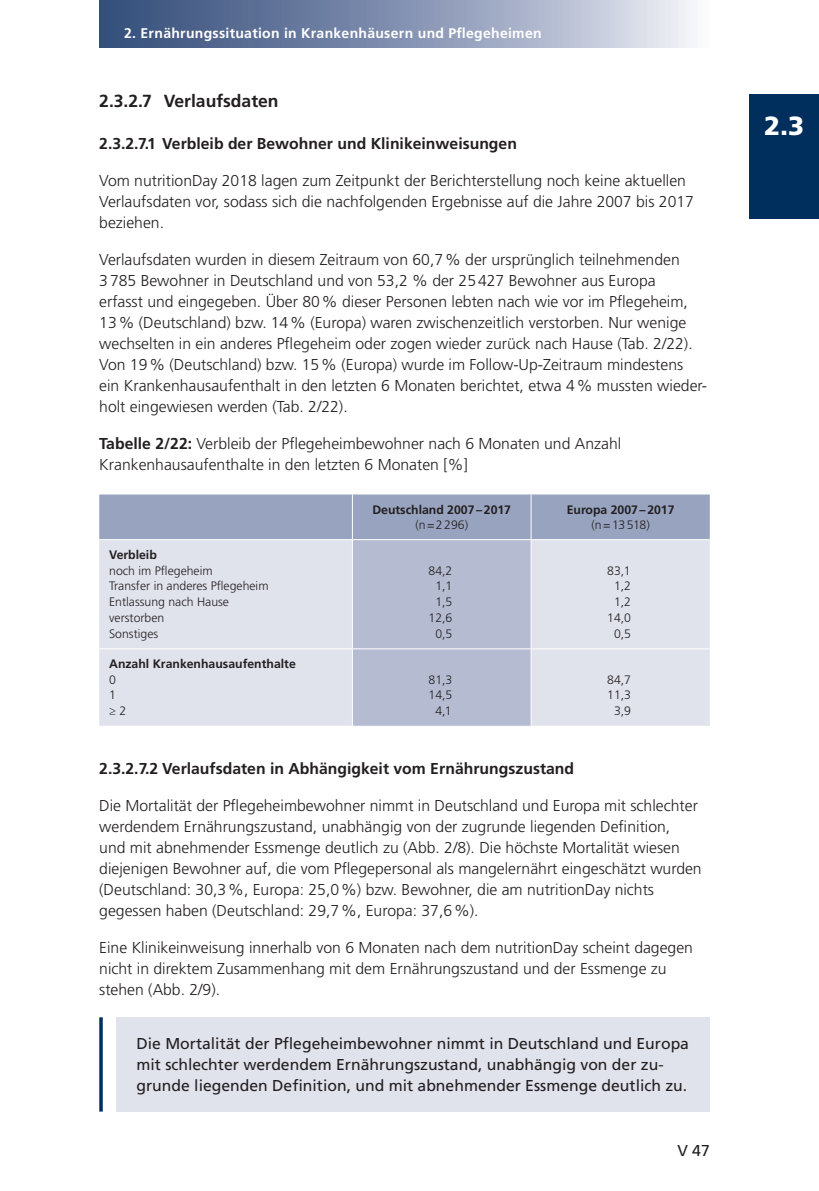
<style>
.page{position:relative;width:819px;height:1191px;background:#fff}
.page>*{position:absolute;margin:0;border:0;box-sizing:border-box;transform-origin:0 0}
.t1{font:900 26.25px "Frutiger LT Std";color:#fff}
.t2{font:700 17.5px "Frutiger LT Std";color:#231f20}
.t3{font:300 15.75px/21px "Frutiger LT Std";color:#231f20}
.t4{font:15.75px/21px "Frutiger LT Std";color:#231f20}
.t5{font:700 15.75px "Frutiger LT Std";color:#231f20}
.t6{font:700 14px "Frutiger LT Std";letter-spacing:.02em;color:#fff}
.t7{font:300 12.25px/15.8px "Frutiger LT Std";color:#231f20;text-align:center}
.t8{font:700 12.25px "Frutiger LT Std";color:#231f20}
.s1{font-weight:700}
</style>
<div class="page">
<div style="left:99px;top:0;width:610px;height:47px;background:linear-gradient(to right,#2a4475,#ebecf5)"></div>
<div style="left:749px;top:94px;width:70px;height:124px;background:#002f5e"></div>
<svg style="left:99px;top:494px;width:610px;height:232px;background:#c8cddd"></svg>
<hr style="left:352px;top:494px;width:1px;height:45px;background:#fff">
<hr style="left:530px;top:494px;width:1px;height:45px;background:#fff">
<hr style="left:99px;top:539px;width:253px;height:1px;background:#fff">
<hr style="left:352px;top:539px;width:179px;height:1px;background:#fff">
<hr style="left:352px;top:540px;width:1px;height:108px;background:#fff">
<hr style="left:531px;top:539px;width:178px;height:1px;background:#fff">
<hr style="left:530px;top:540px;width:1px;height:108px;background:#fff">
<hr style="left:99px;top:648px;width:253px;height:1px;background:#fff">
<hr style="left:352px;top:648px;width:179px;height:1px;background:#fff">
<hr style="left:352px;top:649px;width:1px;height:77px;background:#fff">
<hr style="left:531px;top:648px;width:178px;height:1px;background:#fff">
<hr style="left:530px;top:649px;width:1px;height:77px;background:#fff">
<div style="left:117px;top:1017px;width:592px;height:94px;background:#e0e2ec"></div>
<svg style="left:99px;top:1017px;width:4px;height:94px"></svg>
<p class="t6" style="left:124px;top:27px;width:419px">2. Ernährungssituation in Krankenhäusern und Pflegeheimen</p>
<p class="t2" style="left:99px;top:94px;width:181px">2.3.2.7 Verlaufsdaten</p>
<p class="t5" style="left:99px;top:137px;width:419px">2.3.2.7.1 Verbleib der Bewohner und Klinikeinweisungen</p>
<p class="t3" style="left:99px;top:171px;width:596px">Vom nutritionDay 2018 lagen zum Zeitpunkt der Berichterstellung noch keine aktuellen<br>Verlaufsdaten vor, sodass sich die nachfolgenden Ergebnisse auf die Jahre 2007 bis 2017 beziehen.</p>
<p class="t3" style="left:99px;top:249px;width:609px">Verlaufsdaten wurden in diesem Zeitraum von 60,7 % der ursprünglich teilnehmenden<br>3 785 Bewohner in Deutschland und von 53,2 % der 25 427 Bewohner aus Europa<br>erfasst und eingegeben. Über 80 % dieser Personen lebten nach wie vor im Pflegeheim, 13 % (Deutschland) bzw. 14 % (Europa) waren zwischenzeitlich verstorben. Nur wenige wechselten in ein anderes Pflegeheim oder zogen wieder zurück nach Hause (Tab. 2/22).<br>Von 19 % (Deutschland) bzw. 15 % (Europa) wurde im Follow-Up-Zeitraum mindestens ein Krankenhausaufenthalt in den letzten 6 Monaten berichtet, etwa 4 % mussten wieder&shy;holt eingewiesen werden (Tab. 2/22).</p>
<p class="t3" style="left:99px;top:433px;width:523px"><span class="s1">Tabelle 2/22:</span> Verbleib der Pflegeheimbewohner nach 6 Monaten und Anzahl<br>Krankenhausaufenthalte in den letzten 6 Monaten [%]</p>
<p class="t8" style="left:372px;top:504px;width:140px">Deutschland 2007 – 2017</p>
<p class="t7" style="left:415px;top:517px;width:54px">(n = 2 296)</p>
<p class="t8" style="left:566px;top:504px;width:109px">Europa 2007 – 2017</p>
<p class="t7" style="left:591px;top:517px;width:60px">(n = 13 518)</p>
<p class="t8" style="left:109px;top:549px;width:49px">Verbleib</p>
<p class="t7" style="left:109px;top:563px;width:161px;text-align:left">noch im Pflegeheim<br>Transfer in anderes Pflegeheim<br>Entlassung nach Hause verstorben<br>Sonstiges</p>
<p class="t7" style="left:428px;top:563px;width:25px">84,2<br>1,1<br>1,5<br>12,6<br>0,5</p>
<p class="t7" style="left:607px;top:563px;width:25px">83,1<br>1,2<br>1,2<br>14,0<br>0,5</p>
<p class="t8" style="left:109px;top:658px;width:188px">Anzahl Krankenhausaufenthalte</p>
<p class="t7" style="left:109px;top:672px;width:19px;text-align:left">0<br>1<br>≥ 2</p>
<p class="t7" style="left:428px;top:672px;width:25px">81,3<br>14,5<br>4,1</p>
<p class="t7" style="left:607px;top:672px;width:25px">84,7<br>11,3<br>3,9</p>
<p class="t5" style="left:99px;top:762px;width:476px">2.3.2.7.2 Verlaufsdaten in Abhängigkeit vom Ernährungszustand</p>
<p class="t3" style="left:99px;top:795px;width:604px">Die Mortalität der Pflegeheimbewohner nimmt in Deutschland und Europa mit schlechter werdendem Ernährungszustand, unabhängig von der zugrunde liegenden Definition,<br>und mit abnehmender Essmenge deutlich zu (Abb. 2/8). Die höchste Mortalität wiesen diejenigen Bewohner auf, die vom Pflegepersonal als mangelernährt eingeschätzt wurden (Deutschland: 30,3 %, Europa: 25,0 %) bzw. Bewohner, die am nutritionDay nichts gegessen haben (Deutschland: 29,7 %, Europa: 37,6 %).</p>
<p class="t3" style="left:99px;top:937px;width:595px">Eine Klinikeinweisung innerhalb von 6 Monaten nach dem nutritionDay scheint dagegen nicht in direktem Zusammenhang mit dem Ernährungszustand und der Essmenge zu stehen (Abb. 2/9).</p>
<p class="t4" style="left:136px;top:1034px;width:554px">Die Mortalität der Pflegeheimbewohner nimmt in Deutschland und Europa mit schlechter werdendem Ernährungszustand, unabhängig von der zu&shy;grunde liegenden Definition, und mit abnehmender Essmenge deutlich zu.</p>
<p class="t4" style="left:677px;top:1141px;width:34px">V 47</p>
<h1 class="t1" style="left:764px;top:115px;width:42px">2.3</h1>
</div>
